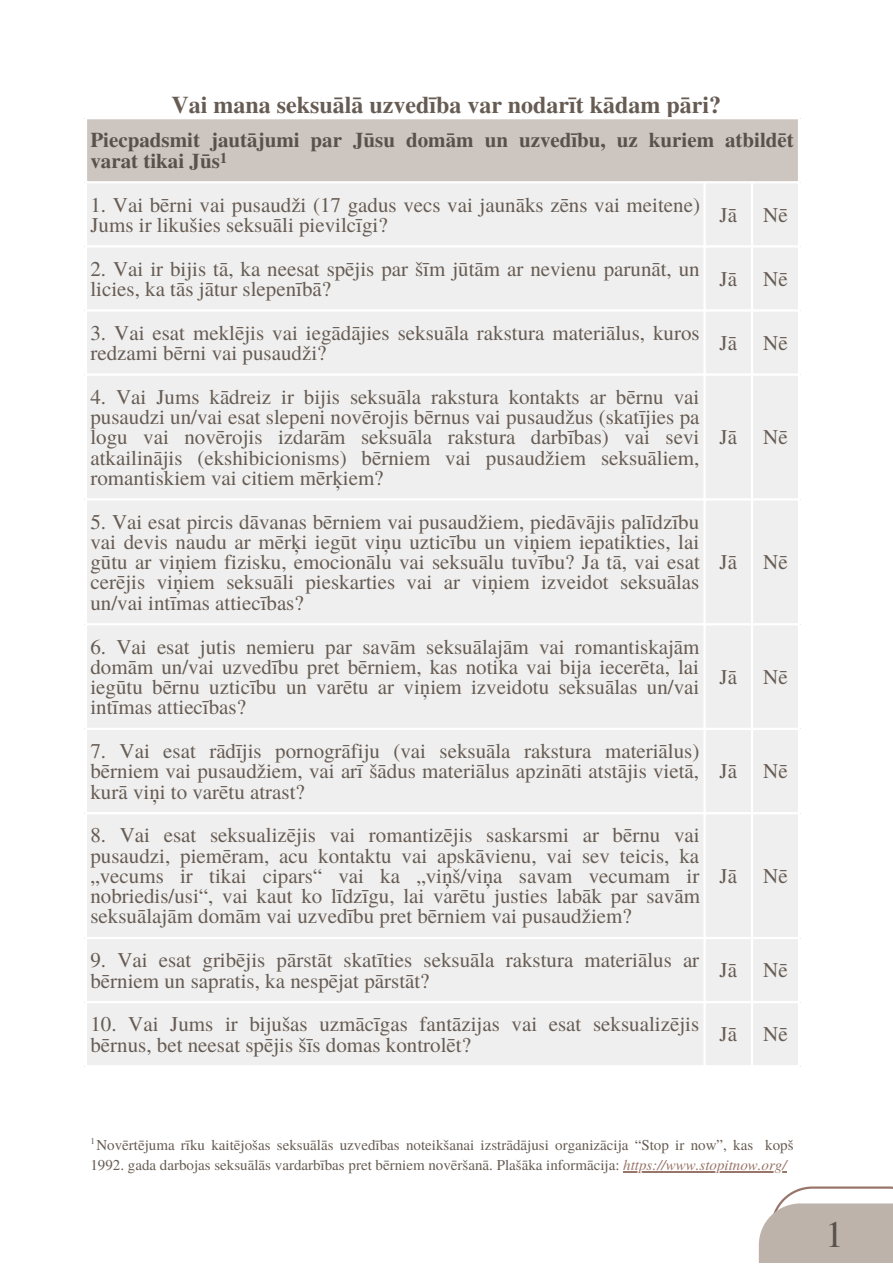
<style>
.page{position:relative;width:893px;height:1264px;background:#fff}
.page>*{position:absolute;margin:0;border:0;box-sizing:border-box;transform-origin:0 0}
.t1{font:37.5px "Te X Gyre Termes";color:#59514b}
.t2{font:700 24px "Te X Gyre Termes";color:#675c53}
.t3{font:21px/20.2px "Te X Gyre Termes";color:#675c53}
.t4{font:700 21px/20.2px "Te X Gyre Termes";color:#59514b}
.t5{font:15px/20.2px "Te X Gyre Termes";color:#675c53;text-align:center}
.t6{font:700 15px "Te X Gyre Termes";color:#59514b}
.t7{font:9px "Te X Gyre Termes";color:#675c53}
.s1{font-style:italic;color:#987569}
</style>
<div class="page">
<hr style="left:623px;top:1171px;width:163px;height:1px;background:#987569">
<div style="left:86px;top:118px;width:713px;height:64px;background:#cdc5c0"></div>
<div style="left:87px;top:184px;width:710px;height:881px;background:#efefef"></div>
<hr style="left:85px;top:119px;width:2px;height:946px;background:#fff">
<hr style="left:703px;top:183px;width:2px;height:882px;background:#fff">
<hr style="left:750px;top:183px;width:3px;height:882px;background:#fff">
<hr style="left:797px;top:119px;width:3px;height:946px;background:#fff">
<hr style="left:85px;top:117px;width:715px;height:2px;background:#fff">
<hr style="left:85px;top:181px;width:715px;height:2px;background:#fff">
<hr style="left:85px;top:245px;width:715px;height:2px;background:#fff">
<hr style="left:85px;top:309px;width:715px;height:2px;background:#fff">
<hr style="left:85px;top:373px;width:715px;height:3px;background:#fff">
<hr style="left:85px;top:498px;width:715px;height:2px;background:#fff">
<hr style="left:85px;top:623px;width:715px;height:2px;background:#fff">
<hr style="left:85px;top:727px;width:715px;height:3px;background:#fff">
<hr style="left:85px;top:812px;width:715px;height:2px;background:#fff">
<hr style="left:85px;top:936px;width:715px;height:3px;background:#fff">
<hr style="left:85px;top:1001px;width:715px;height:2px;background:#fff">
<svg style="left:779px;top:1186px;width:113px;height:17px"></svg>
<div style="left:758px;top:1203px;width:134px;height:59px;background:#bdb3ab"></div>
<p class="t2" style="left:171px;top:86px;width:551px">Vai mana seksuālā uzvedība var nodarīt kādam pāri?</p>
<p class="t4" style="left:90px;top:129px;width:705px">Piecpadsmit jautājumi par Jūsu domām un uzvedību, uz kuriem atbildēt varat tikai Jūs</p>
<p class="t3" style="left:90px;top:193px;width:611px">1. Vai bērni vai pusaudži (17 gadus vecs vai jaunāks zēns vai meitene)<br>Jums ir likušies seksuāli pievilcīgi?</p>
<p class="t3" style="left:719px;top:203px;width:70px">Jā Nē</p>
<p class="t3" style="left:90px;top:257px;width:610px">2. Vai ir bijis tā, ka neesat spējis par šīm jūtām ar nevienu parunāt, un licies, ka tās jātur slepenībā?</p>
<p class="t3" style="left:719px;top:267px;width:70px">Jā Nē</p>
<p class="t3" style="left:90px;top:321px;width:610px">3. Vai esat meklējis vai iegādājies seksuāla rakstura materiālus, kuros redzami bērni vai pusaudži?</p>
<p class="t3" style="left:719px;top:331px;width:70px">Jā Nē</p>
<p class="t3" style="left:90px;top:385px;width:610px;text-align:justify">4. Vai Jums kādreiz ir bijis seksuāla rakstura kontakts ar bērnu vai pusaudzi un/vai esat slepeni novērojis bērnus vai pusaudžus (skatījies pa logu vai novērojis izdarām seksuāla rakstura darbības) vai sevi atkailinājis (ekshibicionisms) bērniem vai pusaudžiem seksuāliem, romantiskiem vai citiem mērķiem?</p>
<p class="t6" style="left:220px;top:146px;width:9px">1</p>
<p class="t3" style="left:719px;top:426px;width:70px">Jā Nē</p>
<p class="t3" style="left:90px;top:510px;width:611px;text-align:justify">5. Vai esat pircis dāvanas bērniem vai pusaudžiem, piedāvājis palīdzību vai devis naudu ar mērķi iegūt viņu uzticību un viņiem iepatikties, lai gūtu ar viņiem fizisku, emocionālu vai seksuālu tuvību? Ja tā, vai esat cerējis viņiem seksuāli pieskarties vai ar viņiem izveidot seksuālas un/vai intīmas attiecības?</p>
<p class="t3" style="left:90px;top:635px;width:610px;text-align:justify">6. Vai esat jutis nemieru par savām seksuālajām vai romantiskajām domām un/vai uzvedību pret bērniem, kas notika vai bija iecerēta, lai iegūtu bērnu uzticību un varētu ar viņiem izveidotu seksuālas un/vai intīmas attiecības?</p>
<p class="t3" style="left:90px;top:739px;width:610px;text-align:justify">7. Vai esat rādījis pornogrāfiju (vai seksuāla rakstura materiālus) bērniem vai pusaudžiem, vai arī šādus materiālus apzināti atstājis vietā, kurā viņi to varētu atrast?</p>
<p class="t3" style="left:90px;top:824px;width:611px;text-align:justify">8. Vai esat seksualizējis vai romantizējis saskarsmi ar bērnu vai pusaudzi, piemēram, acu kontaktu vai apskāvienu, vai sev teicis, ka „vecums ir tikai cipars“ vai ka „viņš/viņa savam vecumam ir nobriedis/usi“, vai kaut ko līdzīgu, lai varētu justies labāk par savām seksuālajām domām vai uzvedību pret bērniem vai pusaudžiem?</p>
<p class="t3" style="left:719px;top:551px;width:70px">Jā Nē</p>
<p class="t3" style="left:719px;top:665px;width:70px">Jā Nē</p>
<p class="t3" style="left:719px;top:760px;width:70px">Jā Nē</p>
<p class="t3" style="left:719px;top:864px;width:70px">Jā Nē</p>
<p class="t3" style="left:90px;top:949px;width:610px">9. Vai esat gribējis pārstāt skatīties seksuāla rakstura materiālus ar bērniem un sapratis, ka nespējat pārstāt?</p>
<p class="t3" style="left:719px;top:959px;width:70px">Jā Nē</p>
<p class="t3" style="left:90px;top:1013px;width:610px">10. Vai Jums ir bijušas uzmācīgas fantāzijas vai esat seksualizējis bērnus, bet neesat spējis šīs domas kontrolēt?</p>
<p class="t3" style="left:719px;top:1023px;width:70px">Jā Nē</p>
<p class="t7" style="left:90px;top:1134px;width:6px">1</p>
<p class="t5" style="left:90px;top:1133px;width:704px">Novērtējuma rīku kaitējošas seksuālās uzvedības noteikšanai izstrādājusi organizācija “Stop ir now”, kas kopš<br>1992. gada darbojas seksuālās vardarbības pret bērniem novēršanā. Plašāka informācija: <span class="s1">https://www.stopitnow.org/</span></p>
<h1 class="t1" style="left:825px;top:1207px;width:20px">1</h1>
</div>
